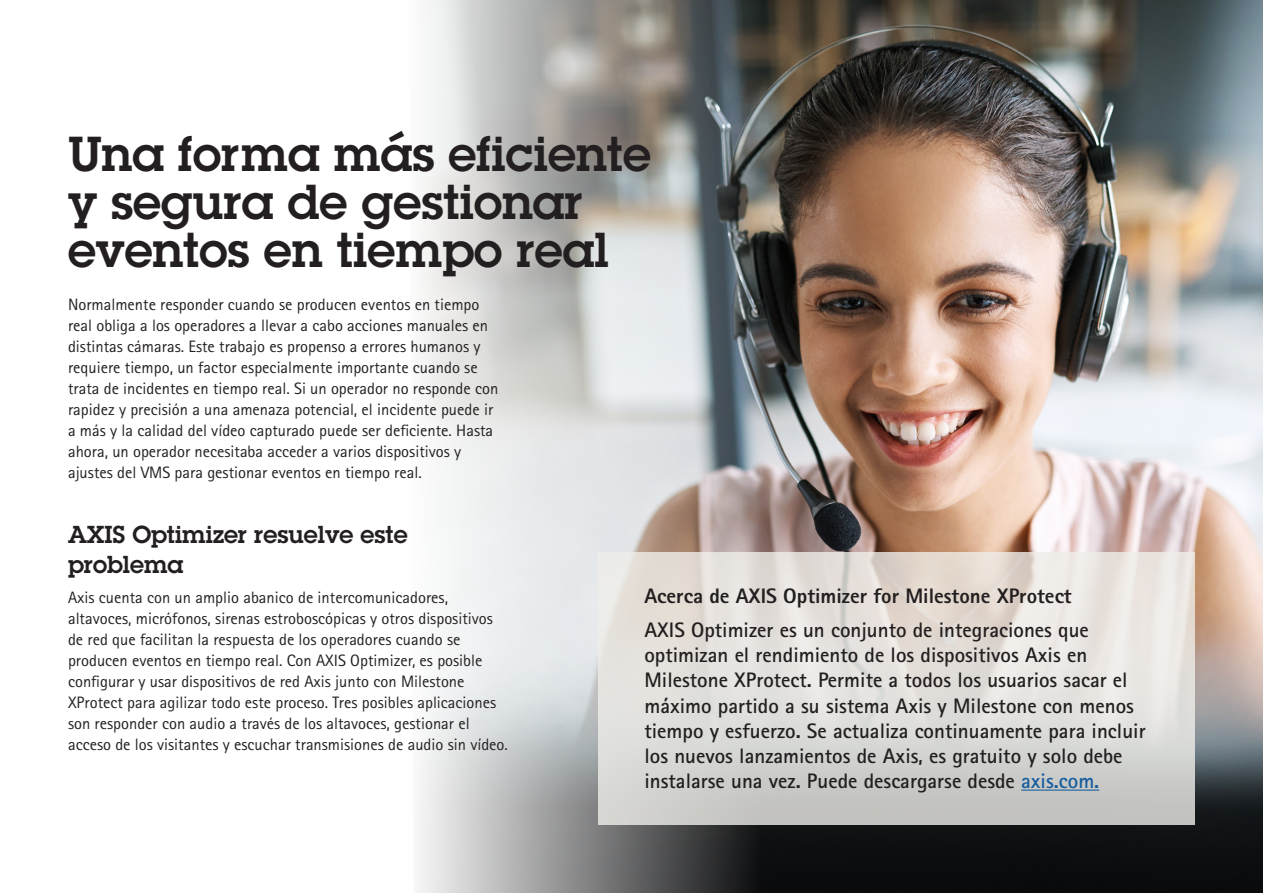
<style>
.page{position:relative;width:1263px;height:893px;background:#fff}
.page>*{position:absolute;margin:0;border:0;box-sizing:border-box;transform-origin:0 0}
.t1{font:600 48px/48px "Lubalin Graph ECG";color:#231f20}
.t2{font:600 24px/30px "Lubalin Graph ECG";color:#231f20}
.t3{font:700 21px/25.2px "Rotis Sans Serif Pro";color:#231f20}
.t4{font:800 21px "Rotis Sans Serif Pro";color:#231f20}
.t5{font:16.5px/21px "Rotis Sans Serif Pro";color:#231f20}
.s1{color:#175d9e}
</style>
<div class="page">
<img style="left:420px;top:0;width:843px;height:893px">
<svg style="left:598px;top:552px;width:597px;height:273px;background:#dddad6"></svg>
<hr style="left:1021px;top:790px;width:78px;height:1px;background:#175d9e">
<p class="t1" style="left:68px;top:130px;width:584px">Una forma más eficiente y segura de gestionar eventos en tiempo real</p>
<p class="t5" style="left:68px;top:294px;width:432px">Normalmente responder cuando se producen eventos en tiempo real obliga a los operadores a llevar a cabo acciones manuales en distintas cámaras. Este trabajo es propenso a errores humanos y requiere tiempo, un factor especialmente importante cuando se trata de incidentes en tiempo real. Si un operador no responde con rapidez y precisión a una amenaza potencial, el incidente puede ir a más y la calidad del vídeo capturado puede ser deficiente. Hasta ahora, un operador necesitaba acceder a varios dispositivos y ajustes del VMS para gestionar eventos en tiempo real.</p>
<p class="t2" style="left:68px;top:520px;width:341px">AXIS Optimizer resuelve este problema</p>
<p class="t5" style="left:68px;top:587px;width:441px">Axis cuenta con un amplio abanico de intercomunicadores, altavoces, micrófonos, sirenas estroboscópicas y otros dispositivos de red que facilitan la respuesta de los operadores cuando se producen eventos en tiempo real. Con AXIS Optimizer, es posible configurar y usar dispositivos de red Axis junto con Milestone XProtect para agilizar todo este proceso. Tres posibles aplicaciones son responder con audio a través de los altavoces, gestionar el acceso de los visitantes y escuchar transmisiones de audio sin vídeo.</p>
<p class="t4" style="left:644px;top:583px;width:429px">Acerca de AXIS Optimizer for Milestone XProtect</p>
<p class="t3" style="left:644px;top:617px;width:503px">AXIS Optimizer es un conjunto de integraciones que optimizan el rendimiento de los dispositivos Axis en Milestone XProtect. Permite a todos los usuarios sacar el máximo partido a su sistema Axis y Milestone con menos tiempo y esfuerzo. Se actualiza continuamente para incluir los nuevos lanzamientos de Axis, es gratuito y solo debe instalarse una vez. Puede descargarse desde <span class="s1">axis.com.</span></p>
</div>
